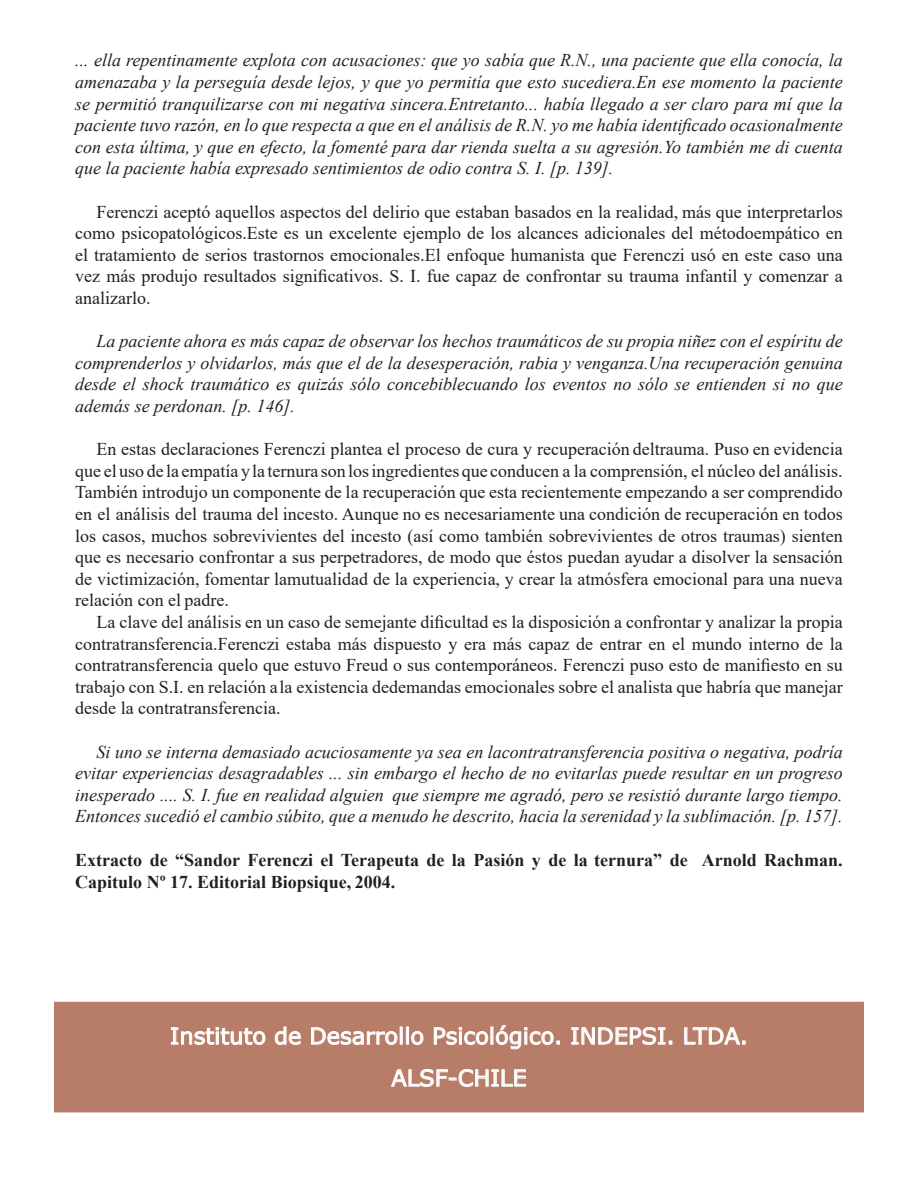
<style>
.page{position:relative;width:918px;height:1188px;background:#fff}
.page>*{position:absolute;margin:0;border:0;box-sizing:border-box;transform-origin:0 0}
.t1{font:22.5px "Verdana";color:#fff}
.Heading_2{font:18px/21.6px "Times New Roman";color:#231f20;text-align:justify}
.Body_Text{font:italic 18px/21.6px "Times New Roman";color:#231f20;text-align:justify}
.t2{font:700 18px/21.6px "Times New Roman";color:#231f20}
</style>
<div class="page">
<div style="left:55px;top:1002px;width:808px;height:110px;background:#b87d69"></div>
<hr style="left:54px;top:1002px;width:810px;height:1px;background:#b87d69">
<hr style="left:54px;top:1003px;width:2px;height:108px;background:#b87d69">
<hr style="left:862px;top:1003px;width:2px;height:108px;background:#b87d69">
<hr style="left:54px;top:1111px;width:810px;height:1px;background:#b87d69">
<svg style="left:171px;top:1027px;width:95px;height:18px"></svg>
<svg style="left:274px;top:1026px;width:27px;height:19px"></svg>
<svg style="left:311px;top:1027px;width:113px;height:18px"></svg>
<svg style="left:434px;top:1025px;width:126px;height:25px"></svg>
<svg style="left:571px;top:1027px;width:101px;height:18px"></svg>
<svg style="left:684px;top:1027px;width:61px;height:18px"></svg>
<svg style="left:391px;top:1069px;width:135px;height:18px"></svg>
<p class="Body_Text" style="left:75px;top:49px;width:769px">... ella repentinamente explota con acusaciones: que yo sabía que R.N., una paciente que ella conocía, la amenazaba y la perseguía desde lejos, y que yo permitía que esto sucediera.En ese momento la paciente se permitió tranquilizarse con mi negativa sincera.Entretanto... había llegado a ser claro para mí que la paciente tuvo razón, en lo que respecta a que en el análisis de R.N. yo me había identificado ocasionalmente con esta última, y que en efecto, la fomenté para dar rienda suelta a su agresión.Yo también me di cuenta que la paciente había expresado sentimientos de odio contra S. I. [p. 139].</p>
<p class="Heading_2" style="left:75px;top:200px;width:769px;text-indent:21px">Ferenczi aceptó aquellos aspectos del delirio que estaban basados en la realidad, más que interpretarlos como psicopatológicos.Este es un excelente ejemplo de los alcances adicionales del métodoempático en el tratamiento de serios trastornos emocionales.El enfoque humanista que Ferenczi usó en este caso una vez más produjo resultados significativos. S. I. fue capaz de confrontar su trauma infantil y comenzar a analizarlo.</p>
<p class="Body_Text" style="left:75px;top:330px;width:769px;text-indent:21px">La paciente ahora es más capaz de observar los hechos traumáticos de su propia niñez con el espíritu de comprenderlos y olvidarlos, más que el de la desesperación, rabia y venganza.Una recuperación genuina desde el shock traumático es quizás sólo concebiblecuando los eventos no sólo se entienden si no que además se perdonan. [p. 146].</p>
<p class="Heading_2" style="left:75px;top:438px;width:769px;text-indent:21px">En estas declaraciones Ferenczi plantea el proceso de cura y recuperación deltrauma. Puso en evidencia que el uso de la empatía y la ternura son los ingredientes que conducen a la comprensión, el núcleo del análisis.<br>También introdujo un componente de la recuperación que esta recientemente empezando a ser comprendido en el análisis del trauma del incesto. Aunque no es necesariamente una condición de recuperación en todos los casos, muchos sobrevivientes del incesto (así como también sobrevivientes de otros traumas) sienten que es necesario confrontar a sus perpetradores, de modo que éstos puedan ayudar a disolver la sensación de victimización, fomentar lamutualidad de la experiencia, y crear la atmósfera emocional para una nueva relación con el padre.</p>
<p class="Heading_2" style="left:75px;top:611px;width:769px;text-indent:21px">La clave del análisis en un caso de semejante dificultad es la disposición a confrontar y analizar la propia contratransferencia.Ferenczi estaba más dispuesto y era más capaz de entrar en el mundo interno de la contratransferencia quelo que estuvo Freud o sus contemporáneos. Ferenczi puso esto de manifiesto en su trabajo con S.I. en relación a la existencia dedemandas emocionales sobre el analista que habría que manejar desde la contratransferencia.</p>
<p class="Body_Text" style="left:75px;top:740px;width:769px;text-indent:21px">Si uno se interna demasiado acuciosamente ya sea en lacontratransferencia positiva o negativa, podría evitar experiencias desagradables ... sin embargo el hecho de no evitarlas puede resultar en un progreso inesperado .... S. I. fue en realidad alguien que siempre me agradó, pero se resistió durante largo tiempo.<br>Entonces sucedió el cambio súbito, que a menudo he descrito, hacia la serenidad y la sublimación. [p. 157].</p>
<p class="t2" style="left:75px;top:849px;width:769px">Extracto de “Sandor Ferenczi el Terapeuta de la Pasión y de la ternura” de Arnold Rachman.<br>Capitulo Nº 17. Editorial Biopsique, 2004.</p>
<p class="t1" style="left:170px;top:1021px;width:580px">Instituto de Desarrollo Psicológico. INDEPSI. LTDA.</p>
<p class="t1" style="left:391px;top:1063px;width:137px">ALSF-CHILE</p>
</div>
